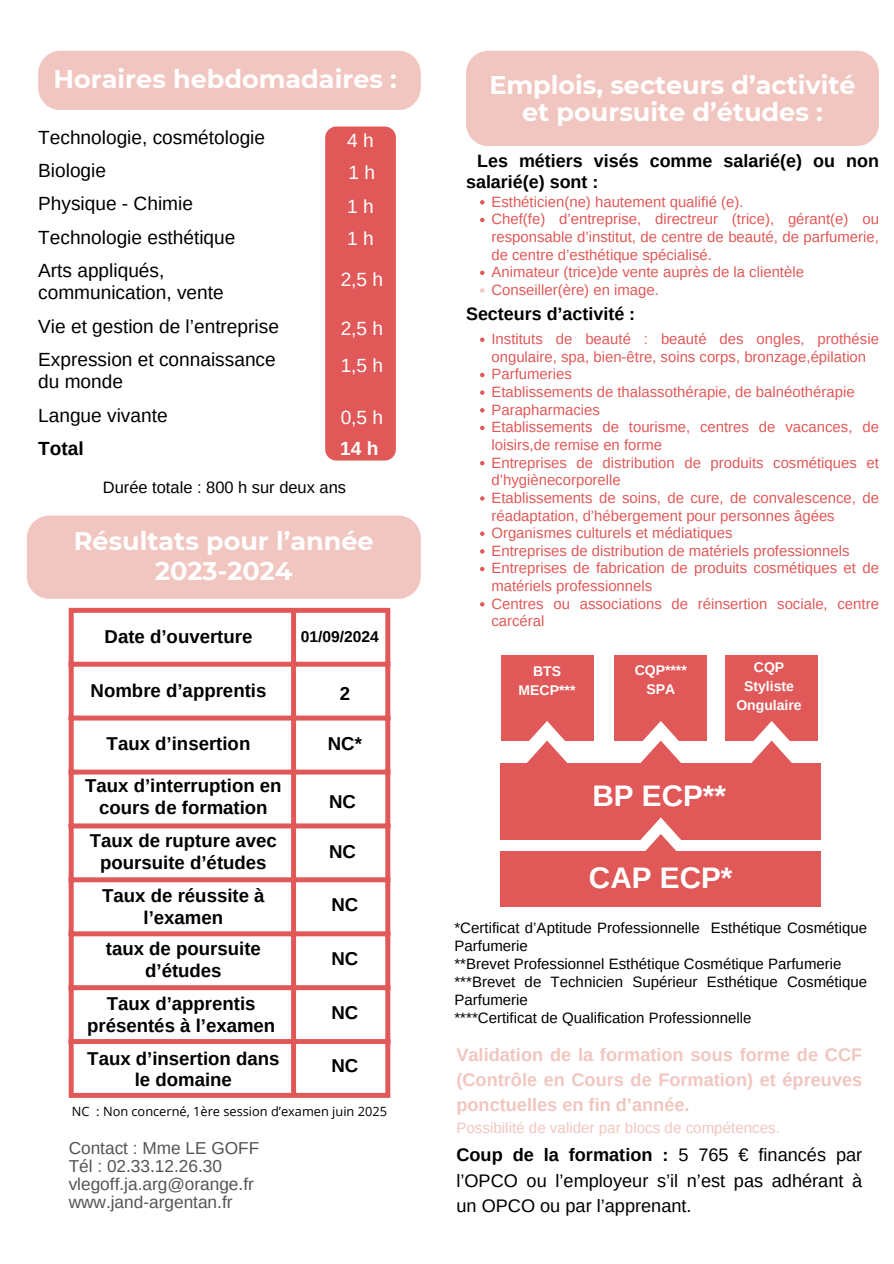
<style>
.page{position:relative;width:894px;height:1264px;background:#fff}
.page>*{position:absolute;margin:0;border:0;box-sizing:border-box;transform-origin:0 0}
.t1{font:700 29.7px "Arimo";color:#fff}
.t2{font:700 25.5px/27px "Montserrat";color:#fff;text-align:center}
.t3{font:19.05px/22.5px "Arimo";color:#000}
.t4{font:19.05px "Arimo";color:#fff}
.t5{font:700 19.05px "Arimo";color:#000}
.t6{font:700 19.05px "Arimo";color:#fff}
.t7{font:700 18.6px/21.9px "Arimo";color:#000;text-align:center}
.t8{font:700 18.15px/25.2px "Arimo";color:#f1c6c0;text-align:justify}
.t9{font:18.15px/25.2px "Arimo";color:#000;text-align:justify}
.t10{font:700 17.85px/21.3px "Arimo";color:#000}
.t11{font:17.25px/18px "Arimo";color:#545454}
.t12{font:16.5px "Arimo";color:#000}
.t13{font:700 15.6px "Arimo";color:#000}
.t14{font:15.15px "Arimo";color:#f1c6c0}
.t15{font:15px/18px "Arimo";color:#000}
.t16{font:14.85px/17.7px "Arimo";color:#e15858}
.t17{font:700 13.95px/19.2px "Arimo";color:#fff;text-align:center}
.t18{font:12.75px "Open Sans";color:#000}
.s1{font-weight:700}
</style>
<div class="page">
<div style="left:38px;top:51px;width:382px;height:59px;background:#f1c6c0;border-radius:23px"></div>
<div style="left:325px;top:126px;width:71px;height:334px;background:#e15858;border-radius:11px"></div>
<div style="left:466px;top:51px;width:412px;height:95px;background:#f1c6c0;border-radius:22px"></div>
<div style="left:501px;top:654px;width:92px;height:86px;background:#e15858"></div>
<div style="left:500px;top:763px;width:320px;height:76px;background:#e15858"></div>
<svg style="left:517px;top:721px;width:59px;height:42px"></svg>
<div style="left:614px;top:654px;width:92px;height:86px;background:#e15858"></div>
<svg style="left:630px;top:721px;width:60px;height:42px"></svg>
<div style="left:725px;top:654px;width:92px;height:86px;background:#e15858"></div>
<svg style="left:741px;top:721px;width:60px;height:42px"></svg>
<div style="left:27px;top:515px;width:393px;height:84px;background:#f1c6c0;border-radius:23px"></div>
<div style="left:69px;top:613px;width:5px;height:479px;background:#e15858"></div>
<div style="left:291px;top:613px;width:5px;height:479px;background:#e15858"></div>
<div style="left:385px;top:613px;width:5px;height:479px;background:#e15858"></div>
<div style="left:69px;top:608px;width:321px;height:5px;background:#e15858"></div>
<div style="left:69px;top:661px;width:321px;height:5px;background:#e15858"></div>
<div style="left:69px;top:715px;width:321px;height:5px;background:#e15858"></div>
<div style="left:69px;top:769px;width:321px;height:5px;background:#e15858"></div>
<div style="left:69px;top:823px;width:321px;height:5px;background:#e15858"></div>
<div style="left:69px;top:877px;width:321px;height:5px;background:#e15858"></div>
<div style="left:69px;top:931px;width:321px;height:5px;background:#e15858"></div>
<div style="left:69px;top:985px;width:321px;height:5px;background:#e15858"></div>
<div style="left:69px;top:1039px;width:321px;height:5px;background:#e15858"></div>
<div style="left:69px;top:1092px;width:321px;height:5px;background:#e15858"></div>
<svg style="left:480px;top:200px;width:4px;height:4px"></svg>
<svg style="left:480px;top:218px;width:4px;height:4px"></svg>
<svg style="left:480px;top:271px;width:4px;height:4px"></svg>
<svg style="left:480px;top:288px;width:4px;height:5px"></svg>
<svg style="left:480px;top:337px;width:4px;height:5px"></svg>
<svg style="left:480px;top:373px;width:4px;height:4px"></svg>
<svg style="left:480px;top:390px;width:4px;height:5px"></svg>
<svg style="left:480px;top:408px;width:4px;height:4px"></svg>
<svg style="left:480px;top:426px;width:4px;height:4px"></svg>
<svg style="left:480px;top:461px;width:4px;height:4px"></svg>
<svg style="left:480px;top:496px;width:4px;height:4px"></svg>
<svg style="left:480px;top:531px;width:4px;height:5px"></svg>
<svg style="left:480px;top:549px;width:4px;height:4px"></svg>
<svg style="left:480px;top:567px;width:4px;height:4px"></svg>
<svg style="left:480px;top:602px;width:4px;height:4px"></svg>
<div style="left:500px;top:851px;width:320px;height:56px;background:#e15858"></div>
<svg style="left:630px;top:817px;width:60px;height:34px"></svg>
<h5 class="t2" style="left:53px;top:65px;width:345px">Horaires hebdomadaires :</h5>
<h5 class="t3" style="left:38px;top:126px;width:228px">Technologie, cosmétologie</h5>
<h5 class="t3" style="left:38px;top:159px;width:69px">Biologie</h5>
<h5 class="t3" style="left:38px;top:192px;width:156px">Physique - Chimie</h5>
<h5 class="t3" style="left:38px;top:226px;width:199px">Technologie esthétique</h5>
<h5 class="t3" style="left:38px;top:259px;width:187px">Arts appliqués, communication, vente</h5>
<h5 class="t3" style="left:38px;top:315px;width:242px">Vie et gestion de l’entreprise</h5>
<h5 class="t3" style="left:38px;top:348px;width:239px">Expression et connaissance du monde</h5>
<h4 class="t3" style="left:38px;top:404px;width:131px">Langue vivante</h4>
<h5 class="t5" style="left:38px;top:438px;width:47px">Total</h5>
<h5 class="t4" style="left:347px;top:129px;width:28px">4 h</h5>
<h5 class="t4" style="left:348px;top:161px;width:28px">1 h</h5>
<h5 class="t4" style="left:347px;top:196px;width:28px">1 h</h5>
<h3 class="t4" style="left:347px;top:227px;width:28px">1 h</h3>
<h3 class="t4" style="left:340px;top:268px;width:44px">2,5 h</h3>
<h5 class="t4" style="left:340px;top:317px;width:44px">2,5 h</h5>
<h3 class="t4" style="left:340px;top:355px;width:44px">1,5 h</h3>
<h5 class="t4" style="left:340px;top:406px;width:44px">0,5 h</h5>
<p class="t6" style="left:340px;top:438px;width:40px">14 h</p>
<p class="t12" style="left:103px;top:477px;width:245px">Durée totale : 800 h sur deux ans</p>
<p class="t2" style="left:74px;top:525px;width:301px;line-height:30.3px">Résultats pour l’année<br>2023-2024</p>
<h2 class="t2" style="left:489px;top:71px;width:367px">Emplois, secteurs d’activité et poursuite d’études :</h2>
<h5 class="t10" style="left:466px;top:150px;width:414px;text-indent:11px">Les métiers visés comme salarié(e) ou non salarié(e) sont :</h5>
<h4 class="t16" style="left:491px;top:193px;width:253px">Esthéticien(ne) hautement qualifié (e).</h4>
<h5 class="t16" style="left:491px;top:210px;width:389px;text-align:justify">Chef(fe) d’entreprise, directreur (trice), gérant(e) ou responsable d’institut, de centre de beauté, de parfumerie, de centre d’esthétique spécialisé.</h5>
<p class="t16" style="left:491px;top:263px;width:314px">Animateur (trice)de vente auprès de la clientèle</p>
<h2 class="t16" style="left:491px;top:281px;width:169px">Conseiller(ère) en image.</h2>
<h4 class="t10" style="left:466px;top:303px;width:171px">Secteurs d’activité :</h4>
<h6 class="t16" style="left:491px;top:330px;width:389px">Instituts de beauté : beauté des ongles, prothésie ongulaire, spa, bien-être, soins corps, bronzage,épilation</h6>
<h4 class="t16" style="left:491px;top:365px;width:82px">Parfumeries</h4>
<p class="t16" style="left:491px;top:383px;width:364px">Etablissements de thalassothérapie, de balnéothérapie</p>
<h4 class="t16" style="left:491px;top:401px;width:110px">Parapharmacies</h4>
<h3 class="t16" style="left:491px;top:418px;width:389px">Etablissements de tourisme, centres de vacances, de loisirs,de remise en forme</h3>
<h4 class="t16" style="left:491px;top:453px;width:389px">Entreprises de distribution de produits cosmétiques et d’hygiènecorporelle</h4>
<h4 class="t16" style="left:491px;top:489px;width:389px">Etablissements de soins, de cure, de convalescence, de réadaptation, d’hébergement pour personnes âgées</h4>
<h4 class="t16" style="left:491px;top:524px;width:243px">Organismes culturels et médiatiques</h4>
<h4 class="t16" style="left:491px;top:542px;width:359px">Entreprises de distribution de matériels professionnels</h4>
<h4 class="t16" style="left:491px;top:559px;width:389px">Entreprises de fabrication de produits cosmétiques et de matériels professionnels</h4>
<h4 class="t16" style="left:491px;top:594px;width:389px">Centres ou associations de réinsertion sociale, centre carcéral</h4>
<h5 class="t7" style="left:105px;top:625px;width:149px">Date d’ouverture</h5>
<h2 class="t7" style="left:91px;top:679px;width:177px">Nombre d’apprentis</h2>
<h4 class="t7" style="left:107px;top:733px;width:145px">Taux d’insertion</h4>
<p class="t7" style="left:85px;top:775px;width:198px">Taux d’interruption en cours de formation</p>
<p class="t7" style="left:90px;top:829px;width:189px">Taux de rupture avec poursuite d’études</p>
<p class="t7" style="left:102px;top:884px;width:164px">Taux de réussite à l’examen</p>
<p class="t7" style="left:106px;top:937px;width:156px">taux de poursuite d’études</p>
<h4 class="t7" style="left:87px;top:993px;width:189px;line-height:21.3px">Taux d’apprentis présentés à l’examen</h4>
<p class="t7" style="left:87px;top:1047px;width:194px;line-height:21.3px">Taux d’insertion dans le domaine</p>
<p class="t13" style="left:300px;top:628px;width:80px">01/09/2024</p>
<h1 class="t17" style="left:753px;top:657px;width:32px">CQP</h1>
<p class="t17" style="left:736px;top:676px;width:67px">Styliste<br>Ongulaire</p>
<p class="t17" style="left:634px;top:660px;width:54px">CQP****</p>
<h1 class="t17" style="left:646px;top:679px;width:30px">SPA</h1>
<h3 class="t17" style="left:518px;top:661px;width:58px">BTS<br>MECP***</h3>
<p class="t7" style="left:339px;top:682px;width:12px">2</p>
<p class="t7" style="left:328px;top:733px;width:36px">NC*</p>
<h3 class="t1" style="left:592px;top:779px;width:135px">BP ECP**</h3>
<h5 class="t7" style="left:329px;top:791px;width:28px">NC</h5>
<h5 class="t7" style="left:329px;top:840px;width:28px">NC</h5>
<p class="t1" style="left:588px;top:861px;width:145px">CAP ECP*</p>
<p class="t7" style="left:331px;top:893px;width:28px">NC</p>
<p class="t15" style="left:454px;top:918px;width:414px">*Certificat d’Aptitude Professionnelle Esthétique Cosmétique<br>Parfumerie</p>
<p class="t15" style="left:454px;top:954px;width:388px">**Brevet Professionnel Esthétique Cosmétique Parfumerie</p>
<p class="t15" style="left:454px;top:972px;width:414px">***Brevet de Technicien Supérieur Esthétique Cosmétique<br>Parfumerie</p>
<p class="t15" style="left:454px;top:1008px;width:298px">****Certificat de Qualification Professionnelle</p>
<p class="t7" style="left:331px;top:947px;width:28px">NC</p>
<p class="t7" style="left:331px;top:1001px;width:28px">NC</p>
<p class="t7" style="left:331px;top:1054px;width:28px">NC</p>
<p class="t8" style="left:456px;top:1041px;width:407px">Validation de la formation sous forme de CCF (Contrôle en Cours de Formation) et épreuves ponctuelles en fin d’année.</p>
<p class="t14" style="left:456px;top:1119px;width:325px">Possibilité de valider par blocs de compétences.</p>
<p class="t9" style="left:456px;top:1142px;width:407px"><span class="s1">Coup de la formation :</span> 5 765 € financés par l’OPCO ou l’employeur s’il n’est pas adhérant à un OPCO ou par l’apprenant.</p>
<p class="t18" style="left:72px;top:1102px;width:316px">NC : Non concerné, 1ère session d’examen juin 2025</p>
<h3 class="t11" style="left:69px;top:1138px;width:192px">Contact : Mme LE GOFF<br>Tél : 02.33.12.26.30 vlegoff.ja.arg@orange.fr www.jand-argentan.fr</h3>
</div>
